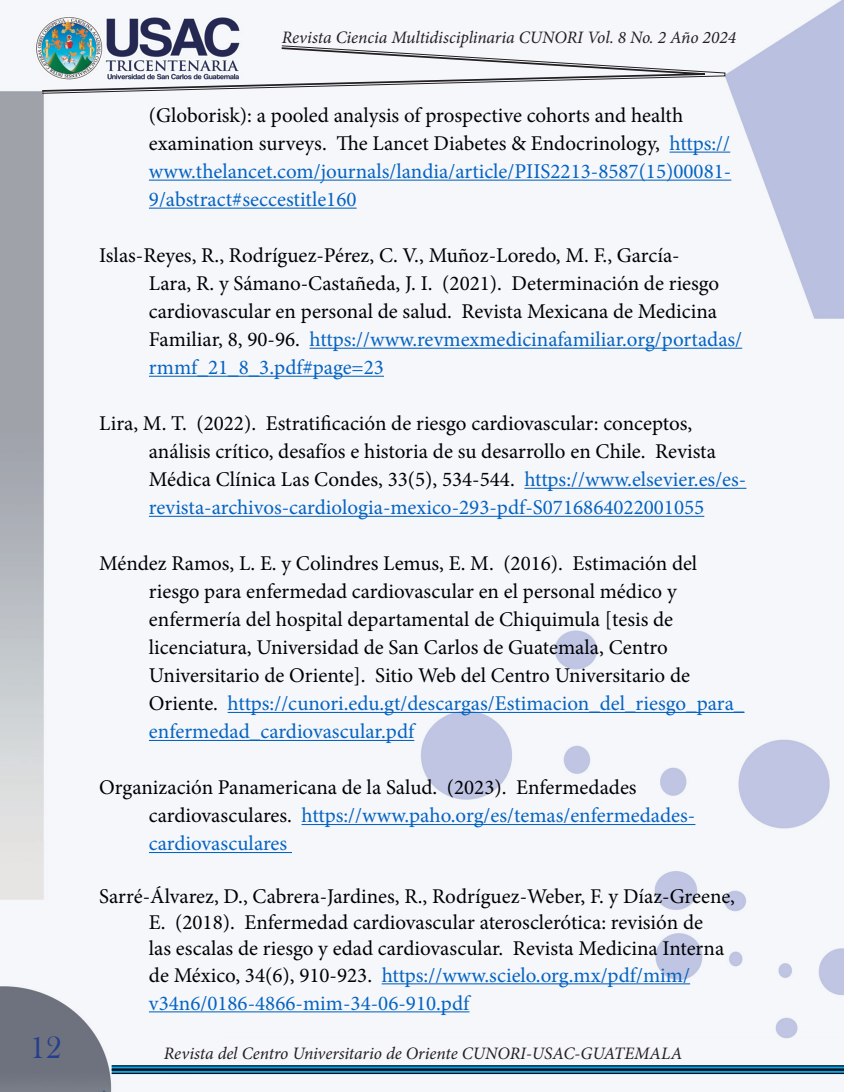
<style>
.page{position:relative;width:844px;height:1092px;background:#fff}
.page>*{position:absolute;margin:0;border:0;box-sizing:border-box;transform-origin:0 0}
.t1{font:31.5px "Bask Old Face";color:#253f8e}
.t2{font:21px/28px "Minion Pro";color:#000002}
.t3{font:italic 17.5px "Minion Pro";letter-spacing:-.005em;color:#231f20}
.s1{color:#0563c1}
</style>
<div class="page">
<img style="left:0;top:0;width:843px;height:1091px">
<svg style="left:40px;top:45px;width:704px;height:49px"></svg>
<svg style="left:112px;top:1066px;width:731px;height:6px;background:#0572a0"></svg>
<hr style="left:112px;top:1065px;width:731px;height:1px;background:#100c18">
<hr style="left:112px;top:1068px;width:731px;height:2px;background:#100c18">
<hr style="left:112px;top:1072px;width:731px;height:1px;background:#100c18">
<hr style="left:669px;top:151px;width:61px;height:2px;background:#0563c1">
<hr style="left:149px;top:179px;width:582px;height:2px;background:#0563c1">
<hr style="left:149px;top:207px;width:207px;height:2px;background:#0563c1">
<hr style="left:309px;top:347px;width:433px;height:2px;background:#0563c1">
<hr style="left:149px;top:375px;width:235px;height:2px;background:#0563c1">
<hr style="left:524px;top:487px;width:222px;height:2px;background:#0563c1">
<hr style="left:149px;top:515px;width:555px;height:2px;background:#0563c1">
<hr style="left:227px;top:711px;width:517px;height:2px;background:#0563c1">
<hr style="left:149px;top:739px;width:265px;height:2px;background:#0563c1">
<hr style="left:301px;top:823px;width:394px;height:2px;background:#0563c1">
<hr style="left:149px;top:851px;width:143px;height:2px;background:#0563c1">
<hr style="left:381px;top:983px;width:309px;height:1px;background:#0563c1">
<hr style="left:149px;top:1011px;width:320px;height:1px;background:#0563c1">
<h1 class="t1" style="left:30px;top:1030px;width:32px">12</h1>
<p class="t3" style="left:282px;top:25px;width:455px">Revista Ciencia Multidisciplinaria CUNORI Vol. 8 No. 2 Año 2024</p>
<p class="t2" style="left:149px;top:101px;width:583px">(Globorisk): a pooled analysis of prospective cohorts and health examination surveys. The Lancet Diabetes &amp; Endocrinology, <span class="s1">https:// www.thelancet.com/journals/landia/article/PIIS2213-8587(15)00081- 9/abstract#seccestitle160</span></p>
<p class="t2" style="left:149px;top:241px;width:594px;text-indent:-50px">Islas-Reyes, R., Rodríguez-Pérez, C. V., Muñoz-Loredo, M. F., García-<br>Lara, R. y Sámano-Castañeda, J. I. (2021). Determinación de riesgo cardiovascular en personal de salud. Revista Mexicana de Medicina Familiar, 8, 90-96. <span class="s1">https://www.revmexmedicinafamiliar.org/portadas/ rmmf_21_8_3.pdf#page=23</span></p>
<p class="t2" style="left:149px;top:409px;width:599px;text-indent:-50px">Lira, M. T. (2022). Estratificación de riesgo cardiovascular: conceptos, análisis crítico, desafíos e historia de su desarrollo en Chile. Revista Médica Clínica Las Condes, 33(5), 534-544. <span class="s1">https://www.elsevier.es/es&shy;revista-archivos-cardiologia-mexico-293-pdf-S0716864022001055</span></p>
<p class="t2" style="left:149px;top:549px;width:596px;text-indent:-50px">Méndez Ramos, L. E. y Colindres Lemus, E. M. (2016). Estimación del riesgo para enfermedad cardiovascular en el personal médico y enfermería del hospital departamental de Chiquimula [tesis de licenciatura, Universidad de San Carlos de Guatemala, Centro Universitario de Oriente]. Sitio Web del Centro Universitario de Oriente. <span class="s1">https://cunori.edu.gt/descargas/Estimacion_del_riesgo_para_ enfermedad_cardiovascular.pdf</span></p>
<p class="t2" style="left:149px;top:773px;width:548px;text-indent:-50px">Organización Panamericana de la Salud. (2023). Enfermedades cardiovasculares. <span class="s1">https://www.paho.org/es/temas/enfermedades&shy;cardiovasculares</span></p>
<p class="t2" style="left:149px;top:883px;width:587px;line-height:26.6px;text-indent:-50px">Sarré-Álvarez, D., Cabrera-Jardines, R., Rodríguez-Weber, F. y Díaz-Greene, E. (2018). Enfermedad cardiovascular aterosclerótica: revisión de<br>las escalas de riesgo y edad cardiovascular. Revista Medicina Interna de México, 34(6), 910-923. <span class="s1">https://www.scielo.org.mx/pdf/mim/ v34n6/0186-4866-mim-34-06-910.pdf</span></p>
<p class="t3" style="left:164px;top:1040px;width:520px">Revista del Centro Universitario de Oriente CUNORI-USAC-GUATEMALA</p>
</div>
